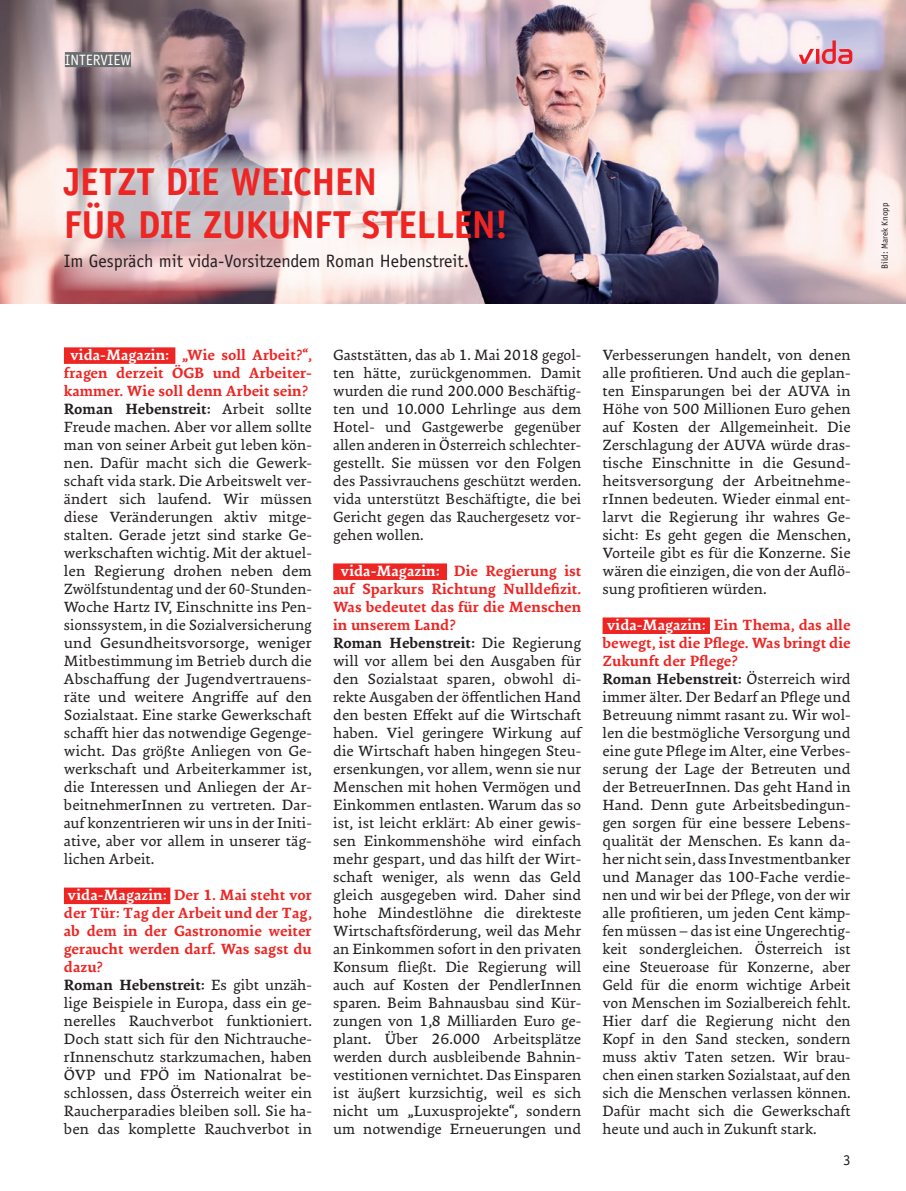
<style>
.page{position:relative;width:906px;height:1191px;background:#fff}
.page>*{position:absolute;margin:0;border:0;box-sizing:border-box;transform-origin:0 0}
.t1{font:700 39px/43.2px "Officina Sans Std";letter-spacing:-.01em;color:#ed2624}
.t2{font:18px "Officina Sans Std";color:#231f20}
.t3{font:15px/18px "Ginkgo LT Pro";color:#231f20}
.t4{font:15px "Officina Sans Std";color:#fff}
.t5{font:15px "Officina Sans Std";color:#231f20}
.t6{font:9px "Officina Sans Std";color:#231f20}
.s1{font-weight:700;color:#fff}
.s2{font-weight:700;color:#ed2624}
.s3{font-weight:700}
</style>
<div class="page">
<img style="left:0;top:0;width:906px;height:303px">
<svg style="left:799px;top:36px;width:53px;height:28px"></svg>
<hr style="left:816px;top:49px;width:3px;height:15px;background:#ee1d23">
<svg style="left:56px;top:241px;width:411px;height:50px"></svg>
<svg style="left:55px;top:149px;width:384px;height:110px"></svg>
<div style="left:65px;top:52px;width:66px;height:15px;background:#6a6b6d"></div>
<div style="left:64px;top:347px;width:111px;height:17px;background:#ed2624"></div>
<div style="left:64px;top:887px;width:106px;height:17px;background:#ed2624"></div>
<div style="left:333px;top:563px;width:114px;height:17px;background:#ed2624"></div>
<div style="left:602px;top:617px;width:108px;height:17px;background:#ed2624"></div>
<p class="t4" style="left:65px;top:51px;width:68px">INTERVIEW</p>
<h1 class="t1" style="left:64px;top:159px;width:446px">JETZT DIE WEICHEN<br>FÜR DIE ZUKUNFT STELLEN!</h1>
<p class="t2" style="left:64px;top:251px;width:404px">Im Gespräch mit vida-Vorsitzendem Roman Hebenstreit.</p>
<p class="t6" style="left:879px;top:269px;width:67px;rotate:-90deg">Bild: Marek Knopp</p>
<p class="t3" style="left:64px;top:346px;width:249px;text-indent:6px"><span class="s1">vida-Magazin:</span> <span class="s2">„Wie soll Arbeit?“, fragen derzeit ÖGB und Arbeiter&shy;kammer. Wie soll denn Arbeit sein?<br></span><span class="s3">Roman Hebenstreit:</span> Arbeit sollte Freude machen. Aber vor allem sollte man von seiner Arbeit gut leben kön&shy;nen. Dafür macht sich die Gewerk&shy;schaft vida stark. Die Arbeitswelt ver&shy;ändert sich laufend. Wir müssen diese Veränderungen aktiv mitge&shy;stalten. Gerade jetzt sind starke Ge&shy;werkschaften wichtig. Mit der aktuel&shy;len Regierung drohen neben dem Zwölfstundentag und der 60-Stunden-Woche Hartz IV, Einschnitte ins Pen&shy;sionssystem, in die Sozialversicherung und Gesundheitsvorsorge, weniger Mitbestimmung im Betrieb durch die Abschaffung der Jugendvertrauens&shy;räte und weitere Angriffe auf den Sozialstaat. Eine starke Gewerkschaft schafft hier das notwendige Gegenge&shy;wicht. Das größte Anliegen von Ge&shy;werkschaft und Arbeiterkammer ist, die Interessen und Anliegen der Ar&shy;beitnehmerInnen zu vertreten. Dar&shy;auf konzentrieren wir uns in der Initi&shy;ative, aber vor allem in unserer täg&shy;lichen Arbeit.</p>
<p class="t3" style="left:64px;top:886px;width:249px"><span class="s1">vida-Magazin:</span> <span class="s2">Der 1. Mai steht vor der Tür: Tag der Arbeit und der Tag, ab dem in der Gastronomie weiter geraucht werden darf. Was sagst du dazu?<br></span><span class="s3">Roman Hebenstreit:</span> Es gibt unzäh&shy;lige Beispiele in Europa, dass ein ge&shy;nerelles Rauchverbot funktioniert.<br>Doch statt sich für den Nichtrauche&shy;rInnenschutz starkzumachen, haben ÖVP und FPÖ im Nationalrat be&shy;schlossen, dass Österreich weiter ein Raucherparadies bleiben soll. Sie ha&shy;ben das komplette Rauchverbot in</p>
<p class="t3" style="left:333px;top:346px;width:250px;text-align:justify">Gaststätten, das ab 1. Mai 2018 gegol&shy;ten hätte, zurückgenommen. Damit wurden die rund 200.000 Beschäftig&shy;ten und 10.000 Lehrlinge aus dem Hotel- und Gastgewerbe gegenüber allen anderen in Österreich schlechter&shy;gestellt. Sie müssen vor den Folgen des Passivrauchens geschützt werden. vida unterstützt Beschäftigte, die bei Gericht gegen das Rauchergesetz vor&shy;gehen wollen.</p>
<p class="t3" style="left:333px;top:562px;width:250px;text-indent:7px"><span class="s1">vida-Magazin:</span> <span class="s2">Die Regierung ist auf Sparkurs Richtung Nulldefizit.<br>Was bedeutet das für die Menschen in unserem Land?<br></span><span class="s3">Roman Hebenstreit:</span> Die Regierung will vor allem bei den Ausgaben für den Sozialstaat sparen, obwohl di-- rekte Ausgaben der öffentlichen Hand den besten Effekt auf die Wirtschaft haben. Viel geringere Wirkung auf die Wirtschaft haben hingegen Steu&shy;ersenkungen, vor allem, wenn sie nur Menschen mit hohen Vermögen und Einkommen entlasten. Warum das so ist, ist leicht erklärt: Ab einer gewis&shy;sen Einkommenshöhe wird einfach mehr gespart, und das hilft der Wirt&shy;schaft weniger, als wenn das Geld gleich ausgegeben wird. Daher sind hohe Mindestlöhne die direkteste Wirtschaftsförderung, weil das Mehr an Einkommen sofort in den privaten Konsum fließt. Die Regierung will auch auf Kosten der PendlerInnen sparen. Beim Bahnausbau sind Kür&shy;zungen von 1,8 Milliarden Euro ge&shy;plant. Über 26.000 Arbeitsplätze werden durch ausbleibende Bahnin&shy;vestitionen vernichtet. Das Einsparen ist äußert kurzsichtig, weil es sich nicht um „Luxusprojekte“, sondern um notwendige Erneuerungen und</p>
<p class="t3" style="left:602px;top:346px;width:250px">Verbesserungen handelt, von denen alle profitieren. Und auch die geplan&shy;ten Einsparungen bei der AUVA in Höhe von 500 Millionen Euro gehen auf Kosten der Allgemeinheit. Die Zerschlagung der AUVA würde dras&shy;tische Einschnitte in die Gesund&shy;heitsversorgung der Arbeitnehme--- rInnen bedeuten. Wieder einmal ent--- larvt die Regierung ihr wahres Ge&shy;sicht: Es geht gegen die Menschen, Vorteile gibt es für die Konzerne. Sie wären die einzigen, die von der Auflö&shy;sung profitieren würden.</p>
<p class="t3" style="left:602px;top:616px;width:250px"><span class="s1">vida-Magazin:</span> <span class="s2">Ein Thema, das alle bewegt, ist die Pflege. Was bringt die Zukunft der Pflege?<br></span><span class="s3">Roman Hebenstreit:</span> Österreich wird immer älter. Der Bedarf an Pflege und Betreuung nimmt rasant zu. Wir wol&shy;len die bestmögliche Versorgung und eine gute Pflege im Alter, eine Verbes&shy;serung der Lage der Betreuten und der BetreuerInnen. Das geht Hand in Hand. Denn gute Arbeitsbedingun&shy;gen sorgen für eine bessere Lebens&shy;qualität der Menschen. Es kann da&shy;her nicht sein, dass Investmentbanker und Manager das 100-Fache verdie&shy;nen und wir bei der Pflege, von der wir alle profitieren, um jeden Cent kämp&shy;fen müssen – das ist eine Ungerechtig&shy;keit sondergleichen. Österreich ist eine Steueroase für Konzerne, aber Geld für die enorm wichtige Arbeit von Menschen im Sozialbereich fehlt.<br>Hier darf die Regierung nicht den Kopf in den Sand stecken, sondern muss aktiv Taten setzen. Wir brau&shy;chen einen starken Sozialstaat, auf den sich die Menschen verlassen können.<br>Dafür macht sich die Gewerkschaft heute und auch in Zukunft stark.</p>
<p class="t5" style="left:843px;top:1150px;width:9px">3</p>
</div>
